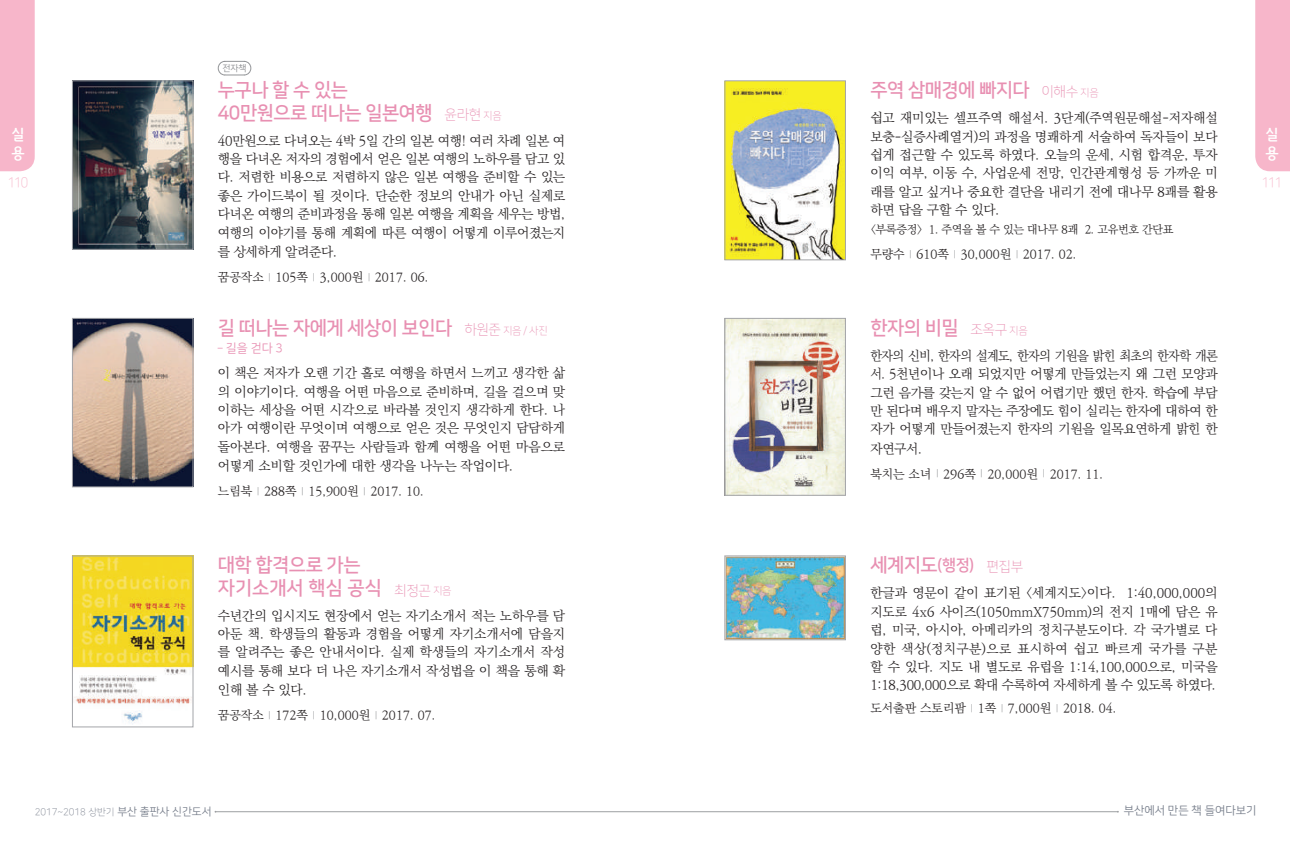
<style>
.page{position:relative;width:1290px;height:844px;background:#fff}
.page>*{position:absolute;margin:0;border:0;box-sizing:border-box;transform-origin:0 0}
.t1{font:19.25px/23.3px "Nanum Square OTFB";letter-spacing:-.025em;color:#e890b2}
.t2{font:19.25px/23.3px "Nanum Square OTFB";color:#e890b2}
.t3{font:14.88px/19.2px "Godo M";color:#fff}
.t4{font:14px "Nanum Square OTFL";letter-spacing:-.075em;color:#f7b6ca;scale:.9 1}
.t5{font:13.12px/18.6px "Ko Pub Batang PL";letter-spacing:-.01em;color:#231f20;text-align:justify}
.t6{font:13.12px/18.6px "Ko Pub Batang PL";letter-spacing:-.01em;color:#231f20;text-align:justify;scale:.95 1}
.t7{font:12.25px "Ko Pub Batang PL";color:#231f20}
.t8{font:12.25px "Nanum Square OTFR";color:#e890b2}
.t9{font:11.38px "Ko Pub Batang PL";letter-spacing:-.025em;color:#231f20}
.t10{font:11.38px "Nanum Square OTFR";color:#777e8b}
.t11{font:9.62px "Nanum Square OTFL";color:#777e8b}
.t12{font:8.92px "Nanum Square OTFR";color:#8a8c8f}
.s1{font-family:"Nanum Square OTFL";font-size:14px}
.s2{font-family:"Nanum Square OTFL";font-size:10.5px}
.s3{font-size:8.75px;color:#939598}
.s4{color:#262324}
.s5{font-size:15.75px}
.s6{font-family:"Nanum Square OTFR";font-size:10.85px}
</style>
<div class="page">
<div style="left:1255px;top:0;width:35px;height:171px;background:#f7b6ca"></div>
<div style="left:0;top:0;width:35px;height:171px;background:#f7b6ca"></div>
<hr style="left:215px;top:811px;width:430px;height:1px;background:#9d9fa2">
<hr style="left:645px;top:811px;width:473px;height:1px;background:#9d9fa2">
<img style="left:727px;top:83px;width:116px;height:175px">
<img style="left:727px;top:557px;width:116px;height:80px">
<div style="left:725px;top:555px;width:120px;height:84px;border:1px solid #a4a5a9"></div>
<img style="left:727px;top:320px;width:116px;height:173px">
<div style="left:725px;top:318px;width:120px;height:177px;border:1px solid #a4a5a9"></div>
<img style="left:74px;top:557px;width:117px;height:166px">
<div style="left:72px;top:555px;width:121px;height:171px;border:1px solid #a4a5a9"></div>
<img style="left:74px;top:320px;width:117px;height:165px">
<div style="left:72px;top:318px;width:121px;height:169px;border:1px solid #a4a5a9"></div>
<img style="left:74px;top:83px;width:117px;height:164px">
<div style="left:72px;top:81px;width:121px;height:168px;border:1px solid #a4a5a9"></div>
<div style="left:218px;top:61px;width:33px;height:14px;border:1px solid #939598;border-radius:7px"></div>
<p class="t3" style="left:11px;top:125px;width:15px">실 용</p>
<p class="t4" style="left:8px;top:176px;width:24px">110</p>
<p class="t12" style="left:222px;top:63px;width:26px">전자책</p>
<h1 class="t1" style="left:218px;top:79px;width:285px">누구나 할 수 있는<br>40만원으로 떠나는 일본여행 <span class="s1">윤라현</span> <span class="s2">지음</span></h1>
<p class="t5" style="left:218px;top:132px;width:349px">40만원으로 다녀오는 4박 5일 간의 일본 여행! 여러 차례 일본 여 행을 다녀온 저자의 경험에서 얻은 일본 여행의 노하우를 담고 있 다. 저렴한 비용으로 저렴하지 않은 일본 여행을 준비할 수 있는 좋은 가이드북이 될 것이다. 단순한 정보의 안내가 아닌 실제로 다녀온 여행의 준비과정을 통해 일본 여행을 계획을 세우는 방법, 여행의 이야기를 통해 계획에 따른 여행이 어떻게 이루어졌는지 를 상세하게 알려준다.</p>
<p class="t7" style="left:218px;top:270px;width:212px">꿈공작소 <span class="s3">|</span> 105쪽 <span class="s3">|</span> 3,000원 <span class="s3">|</span> 2017. 06<span class="s4">.</span></p>
<h1 class="t1" style="left:218px;top:316px;width:331px">길 떠나는 자에게 세상이 보인다 <span class="s1">하원준</span> <span class="s2">지음 / 사진</span></h1>
<p class="t8" style="left:218px;top:342px;width:66px">– 길을 걷다 3</p>
<p class="t5" style="left:218px;top:364px;width:349px">이 책은 저자가 오랜 기간 홀로 여행을 하면서 느끼고 생각한 삶 의 이야기이다. 여행을 어떤 마음으로 준비하며, 길을 걸으며 맞 이하는 세상을 어떤 시각으로 바라볼 것인지 생각하게 한다. 나 아가 여행이란 무엇이며 여행으로 얻은 것은 무엇인지 담담하게 돌아본다. 여행을 꿈꾸는 사람들과 함께 여행을 어떤 마음으로 어떻게 소비할 것인가에 대한 생각을 나누는 작업이다.</p>
<p class="t7" style="left:218px;top:484px;width:208px">느림북 <span class="s3">|</span> 288쪽 <span class="s3">|</span> 15,900원 <span class="s3">|</span> 2017. 10<span class="s4">.</span></p>
<h1 class="t2" style="left:218px;top:553px;width:235px">대학 합격으로 가는<br>자기소개서 핵심 공식 <span class="s1">최정곤</span> <span class="s2">지음</span></h1>
<p class="t5" style="left:218px;top:606px;width:349px">수년간의 입시지도 현장에서 얻는 자기소개서 적는 노하우를 담 아둔 책. 학생들의 활동과 경험을 어떻게 자기소개서에 담을지 를 알려주는 좋은 안내서이다. 실제 학생들의 자기소개서 작성 예시를 통해 보다 더 나은 자기소개서 작성법을 이 책을 통해 확 인해 볼 수 있다.</p>
<p class="t7" style="left:218px;top:708px;width:219px">꿈공작소 <span class="s3">|</span> 172쪽 <span class="s3">|</span> 10,000원 <span class="s3">|</span> 2017. 07<span class="s4">.</span></p>
<h1 class="t1" style="left:870px;top:79px;width:230px">주역 삼매경에 빠지다 <span class="s1">이해수</span> <span class="s2">지음</span></h1>
<p class="t5" style="left:870px;top:109px;width:349px">쉽고 재미있는 셀프주역 해설서. 3단계(주역원문해설-저자해설 보충-실증사례열거)의 과정을 명쾌하게 서술하여 독자들이 보다 쉽게 접근할 수 있도록 하였다. 오늘의 운세, 시험 합격운, 투자 이익 여부, 이동 수, 사업운세 전망, 인간관계형성 등 가까운 미 래를 알고 싶거나 중요한 결단을 내리기 전에 대나무 8괘를 활용 하면 답을 구할 수 있다.</p>
<p class="t9" style="left:870px;top:223px;width:305px">&lt;부록증정&gt; 1. 주역을 볼 수 있는 대나무 8괘 2. 고유번호 간단표</p>
<p class="t7" style="left:870px;top:248px;width:208px">무량수 <span class="s3">|</span> 610쪽 <span class="s3">|</span> 30,000원 <span class="s3">|</span> 2017. 02<span class="s4">.</span></p>
<h1 class="t1" style="left:870px;top:316px;width:159px">한자의 비밀 <span class="s1">조옥구</span> <span class="s2">지음</span></h1>
<p class="t6" style="left:870px;top:347px;width:367px">한자의 신비, 한자의 설계도, 한자의 기원을 밝힌 최초의 한자학 개론 서. 5천년이나 오래 되었지만 어떻게 만들었는지 왜 그런 모양과 그런 음가를 갖는지 알 수 없어 어렵기만 했던 한자. 학습에 부담 만 된다며 배우지 말자는 주장에도 힘이 실리는 한자에 대하여 한 자가 어떻게 만들어졌는지 한자의 기원을 일목요연하게 밝힌 한 자연구서.</p>
<p class="t7" style="left:870px;top:467px;width:234px">북치는 소녀 <span class="s3">|</span> 296쪽 <span class="s3">|</span> 20,000원 <span class="s3">|</span> 2017. 11<span class="s4">.</span></p>
<h1 class="t1" style="left:870px;top:553px;width:154px">세계지도<span class="s5">(행정)</span> <span class="s1">편집부</span></h1>
<p class="t5" style="left:870px;top:584px;width:349px">한글과 영문이 같이 표기된 &lt;세계지도&gt;이다. 1:40,000,000의 지도로 4x6 사이즈(1050mmX750mm)의 전지 1매에 담은 유 럽, 미국, 아시아, 아메리카의 정치구분도이다. 각 국가별로 다 양한 색상(정치구분)으로 표시하여 쉽고 빠르게 국가를 구분 할 수 있다. 지도 내 별도로 유럽을 1:14,100,000으로, 미국을 1:18,300,000으로 확대 수록하여 자세하게 볼 수 있도록 하였다.</p>
<p class="t7" style="left:870px;top:701px;width:248px">도서출판 스토리팜 <span class="s3">|</span> 1쪽 <span class="s3">|</span> 7,000원 <span class="s3">|</span> 2018. 04<span class="s4">.</span></p>
<p class="t3" style="left:1265px;top:125px;width:15px">실 용</p>
<p class="t4" style="left:1262px;top:176px;width:24px">111</p>
<p class="t11" style="left:35px;top:806px;width:178px">2017~2018 상반기 <span class="s6">부산 출판사 신간도서</span></p>
<p class="t10" style="left:1124px;top:804px;width:134px">부산에서 만든 책 들여다보기</p>
</div>
